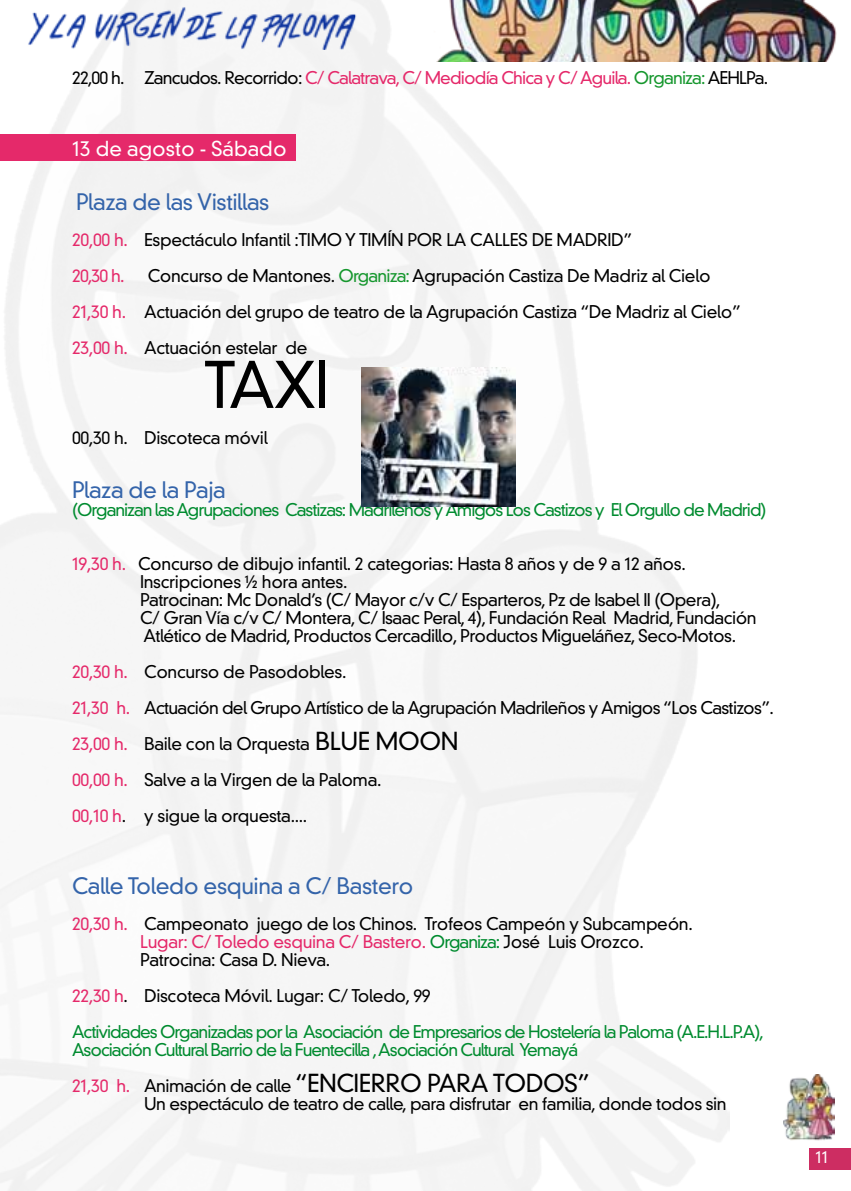
<style>
.page{position:relative;width:851px;height:1191px;background:#fff}
.page>*{position:absolute;margin:0;border:0;box-sizing:border-box;transform-origin:0 0}
.t1{font:300 62px "DIN Neuzeit Grotesk Std";color:#000}
.t2{font:300 24px "DIN Neuzeit Grotesk Std";letter-spacing:-.02em;color:#000}
.t3{font:300 22px "DIN Neuzeit Grotesk Std";letter-spacing:-.02em;color:#3464aa}
.t4{font:300 20px "DIN Neuzeit Grotesk Std";color:#fff}
.t5{font:300 17px/36px "DIN Neuzeit Grotesk Std";letter-spacing:-.02em;color:#000}
.t6{font:300 17px/36px "DIN Neuzeit Grotesk Std";letter-spacing:-.06em;color:#008b2f}
.t7{font:300 17px "DIN Neuzeit Grotesk Std";letter-spacing:-.05em;color:#e5296a}
.t8{font:300 16px "DIN Neuzeit Grotesk Std";color:#fff}
.s1{color:#000}
.s2{color:#16972e}
.s3{color:#e5296a}
.s4{font-size:24px}
.s5{color:#008b2f}
.s6{font-size:17px;color:#e5296a}
.s7{font-size:17px}
</style>
<div class="page">
<img style="left:0;top:0;width:729px;height:1191px">
<div style="left:808px;top:1148px;width:42px;height:22px;background:#cd2d62"></div>
<img style="left:0;top:0;width:361px;height:49px">
<img style="left:783px;top:1074px;width:51px;height:66px">
<img style="left:425px;top:0;width:412px;height:62px">
<div style="left:0;top:134px;width:295px;height:27px;background:#e5296a"></div>
<img style="left:361px;top:367px;width:154px;height:139px">
<p class="t7" style="left:72px;top:67px;width:697px"><span class="s1">22,00 h. Zancudos. Recorrido:</span> C/ Calatrava, C/ Mediodía Chica y C/ Aguila. <span class="s2">Organiza:</span> <span class="s1">AEHLPa.</span></p>
<p class="t4" style="left:72px;top:136px;width:216px">13 de agosto - Sábado</p>
<p class="t3" style="left:76px;top:189px;width:195px">Plaza de las Vistillas</p>
<p class="t5" style="left:72px;top:222px;width:561px"><span class="s3">20,00 h.</span> Espectáculo Infantil :TIMO Y TIMÍN POR LA CALLES DE MADRID”<br><span class="s3">20,30 h.</span></p>
<p class="t5" style="left:72px;top:258px;width:670px;text-indent:76px">Concurso de Mantones. <span class="s2">Organiza:</span> Agrupación Castiza De Madriz al Cielo<br><span class="s3">21,30 h.</span> Actuación del grupo de teatro de la Agrupación Castiza “De Madriz al Cielo”<br><span class="s3">23,00 h.</span> Actuación estelar de</p>
<h1 class="t1" style="left:204px;top:348px;width:127px">TAXI</h1>
<p class="t5" style="left:72px;top:420px;width:197px">00,30 h. Discoteca móvil</p>
<p class="t3" style="left:72px;top:477px;width:155px">Plaza de la Paja</p>
<p class="t6" style="left:72px;top:492px;width:696px">(Organizan las Agrupaciones Castizas: Madrileños y Amigos Los Castizos y El Orgullo de Madrid)</p>
<p class="t5" style="left:140px;top:555px;width:618px;line-height:18px;text-indent:-68px"><span class="s3">19,30 h.</span> Concurso de dibujo infantil. 2 categorias: Hasta 8 años y de 9 a 12 años.<br>Inscripciones ½ hora antes.<br>Patrocinan: Mc Donald’s (C/ Mayor c/v C/ Esparteros, Pz de Isabel II (Opera),<br>C/ Gran Vía c/v C/ Montera, C/ Isaac Peral, 4), Fundación Real Madrid, Fundación Atlético de Madrid, Productos Cercadillo, Productos Migueláñez, Seco-Motos.</p>
<p class="t5" style="left:72px;top:654px;width:703px"><span class="s3">20,30 h.</span> Concurso de Pasodobles.<br><span class="s3">21,30 h.</span> Actuación del Grupo Artístico de la Agrupación Madrileños y Amigos “Los Castizos”.<br><span class="s3">23,00 h.</span> Baile con la Orquesta <span class="s4">BLUE MOON<br></span><span class="s3">00,00 h.</span> Salve a la Virgen de la Paloma.<br><span class="s3">00,10 h</span>. y sigue la orquesta....</p>
<p class="t3" style="left:72px;top:873px;width:343px">Calle Toledo esquina a C/ Bastero</p>
<p class="t5" style="left:140px;top:915px;width:554px;line-height:18px;text-indent:-68px"><span class="s3">20,30 h.</span> Campeonato juego de los Chinos. Trofeos Campeón y Subcampeón.<br><span class="s3">Lugar: C/ Toledo esquina C/ Bastero.</span> <span class="s5">Organiza:</span> José Luis Orozco.<br>Patrocina: Casa D. Nieva.</p>
<p class="t6" style="left:72px;top:978px;width:693px"><span class="s3">22,30 h</span><span class="s1">. Discoteca Móvil. Lugar: C/ Toledo, 99<br></span>Actividades Organizadas por la Asociación de Empresarios de Hostelería la Paloma (A.E.H.L.P.A),</p>
<p class="t6" style="left:72px;top:1032px;width:507px">Asociación Cultural Barrio de la Fuentecilla , Asociación Cultural Yemayá</p>
<h2 class="t2" style="left:72px;top:1069px;width:519px"><span class="s6">21,30 h.</span> <span class="s7">Animación de calle</span> “ENCIERRO PARA TODOS”</h2>
<p class="t5" style="left:144px;top:1086px;width:584px">Un espectáculo de teatro de calle, para disfrutar en familia, donde todos sin</p>
<p class="t8" style="left:815px;top:1147px;width:14px">11</p>
</div>
